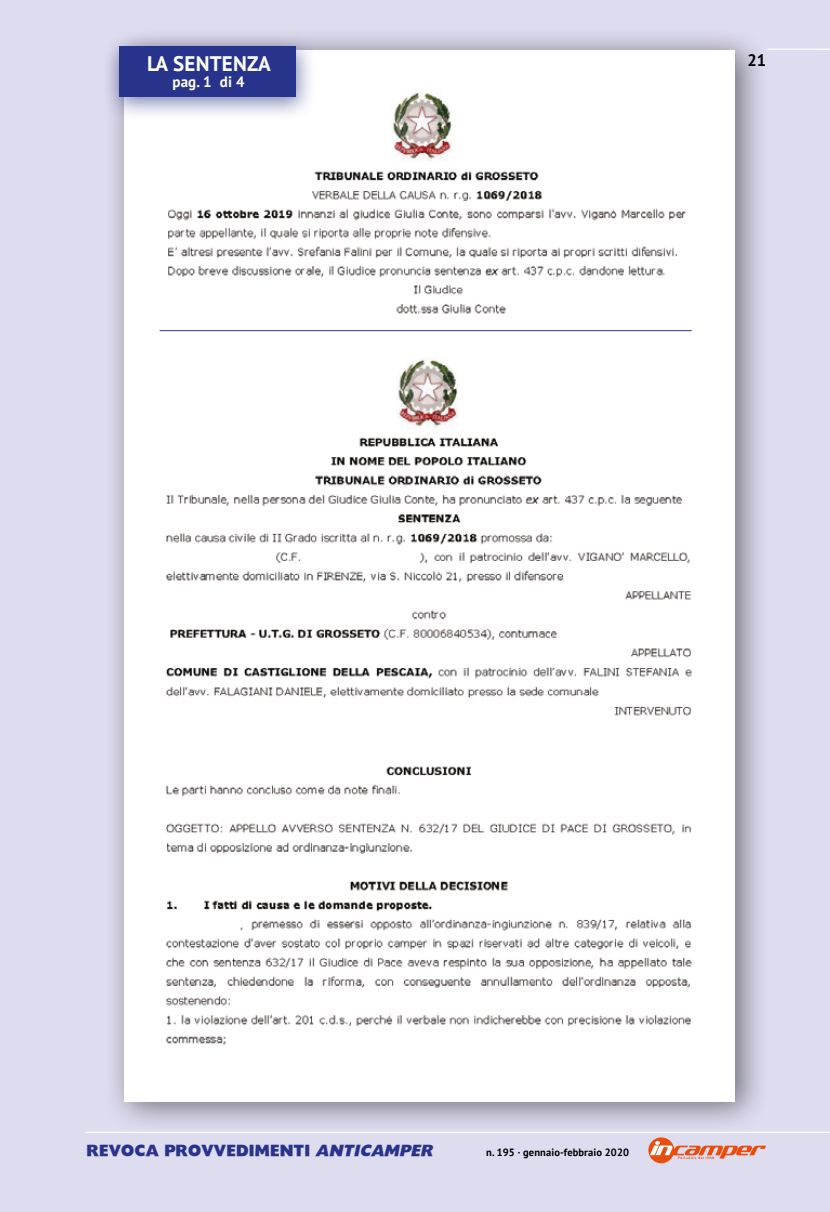
<style>
.page{position:relative;width:830px;height:1212px;background:#fff}
.page>*{position:absolute;margin:0;border:0;box-sizing:border-box;transform-origin:0 0}
.t1{font:700 21px "PT Sans";letter-spacing:.01em;color:#fff}
.t2{font:700 16.5px "PT Sans";color:#000}
.t3{font:15px "Headline NEWS";letter-spacing:-.025em;color:#28348b}
.t4{font:700 15px "PT Sans";color:#fff}
.t5{font:700 10.5px "PT Sans";letter-spacing:.01em;color:#000}
.s1{font-style:italic}
</style>
<div class="page">
<div style="left:0;top:0;width:829px;height:1212px;background:#dedcef"></div>
<hr style="left:766px;top:49px;width:63px;height:1px;background:#fff">
<hr style="left:85px;top:1132px;width:744px;height:1px;background:#fff">
<svg style="left:648px;top:1137px;width:26px;height:26px"></svg>
<svg style="left:649px;top:1141px;width:116px;height:19px"></svg>
<div style="left:103px;top:26px;width:667px;height:1108px;background:#000;opacity:.5"></div>
<div style="left:124px;top:50px;width:611px;height:1051px;background:#fff"></div>
<img style="left:168px;top:91px;width:518px;height:223px">
<div style="left:103px;top:34px;width:213px;height:87px;background:#283583;opacity:.6"></div>
<div style="left:119px;top:47px;width:176px;height:50px;background:#28348b"></div>
<img style="left:159px;top:330px;width:533px;height:716px">
<hr style="left:159px;top:330px;width:532px;height:1px;background:#28348b">
<div style="left:626px;top:736px;width:65px;height:34px;background:#fff"></div>
<h1 class="t1" style="left:147px;top:49px;width:125px">LA SENTENZA</h1>
<p class="t4" style="left:172px;top:72px;width:74px">pag. 1 di 4</p>
<p class="t2" style="left:747px;top:50px;width:20px">21</p>
<p class="t3" style="left:86px;top:1144px;width:351px">REVOCA PROVVEDIMENTI <span class="s1">ANTICAMPER</span></p>
<p class="t5" style="left:486px;top:1145px;width:144px">n. 195 · gennaio-febbraio 2020</p>
</div>
